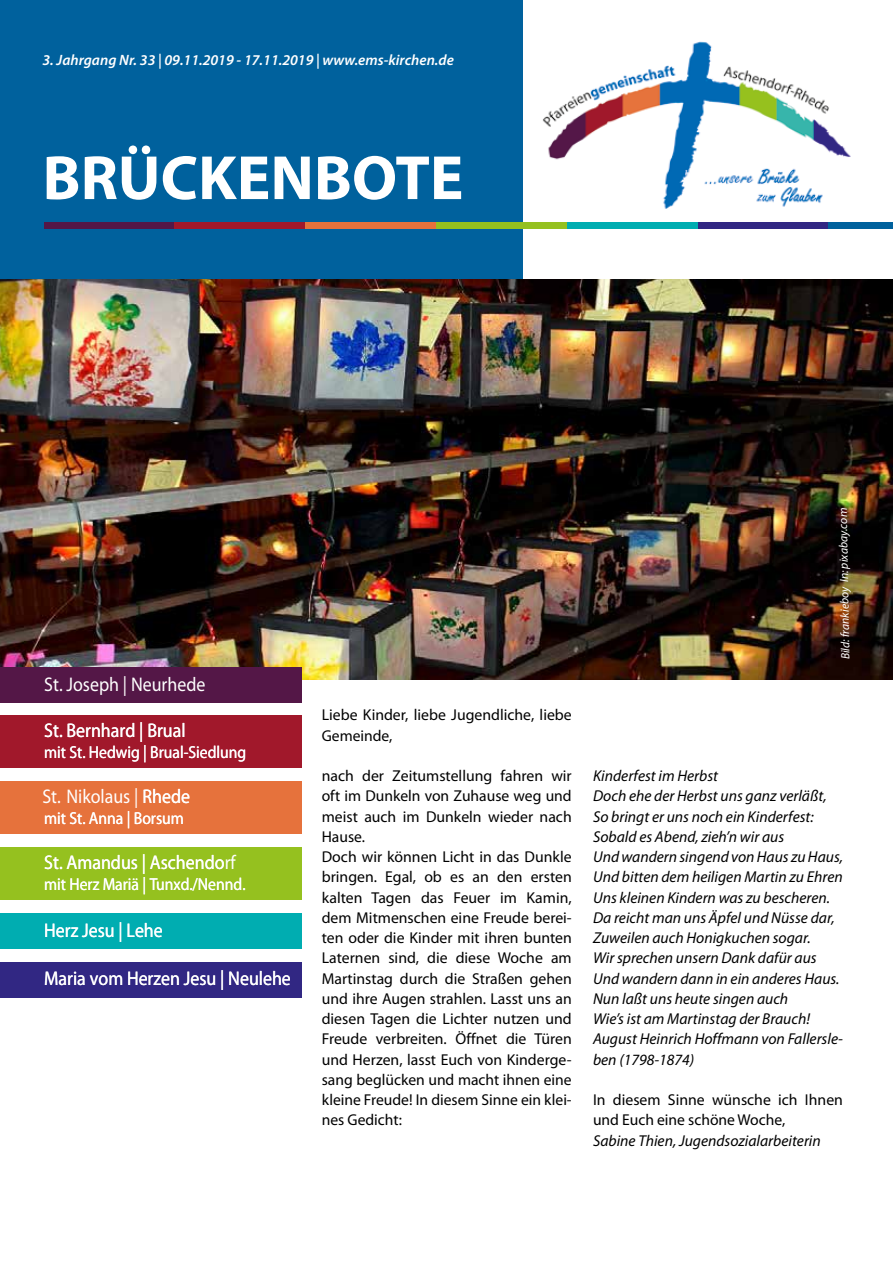
<style>
.page{position:relative;width:893px;height:1263px;background:#fff}
.page>*{position:absolute;margin:0;border:0;box-sizing:border-box;transform-origin:0 0}
.t1{font:700 63px "Myriad Pro";color:#fff}
.t2{font:19.8px "Myriad Pro";color:#fff;scale:.9 1}
.t3{font:17.4px "Myriad Pro";color:#fff;scale:.9 1}
.t4{font:15.75px/20.2px "Myriad Pro";color:#000}
.t5{font:italic 15.75px/20.2px "Myriad Pro";color:#000}
.t6{font:italic 600 15px "Myriad Pro";color:#fff}
.t7{font:italic 12px "Myriad Pro";color:#fff}
</style>
<div class="page">
<div style="left:0;top:0;width:522px;height:285px;background:#00619d"></div>
<img style="left:542px;top:41px;width:309px;height:168px">
<div style="left:43px;top:222px;width:131px;height:6px;background:#541747"></div>
<div style="left:697px;top:222px;width:131px;height:6px;background:#312783"></div>
<div style="left:567px;top:222px;width:130px;height:6px;background:#00adb1"></div>
<div style="left:436px;top:222px;width:131px;height:6px;background:#95c11f"></div>
<div style="left:305px;top:222px;width:131px;height:6px;background:#e6723c"></div>
<div style="left:174px;top:222px;width:131px;height:6px;background:#a1182b"></div>
<div style="left:828px;top:222px;width:65px;height:6px;background:#00619d"></div>
<img style="left:0;top:280px;width:893px;height:400px">
<div style="left:0;top:962px;width:302px;height:35px;background:#312783"></div>
<div style="left:0;top:913px;width:302px;height:35px;background:#00adb1"></div>
<div style="left:0;top:847px;width:302px;height:53px;background:#95c11f"></div>
<div style="left:0;top:715px;width:302px;height:53px;background:#a1182b"></div>
<div style="left:0;top:781px;width:302px;height:53px;background:#e6723c"></div>
<div style="left:0;top:668px;width:302px;height:35px;background:#541747"></div>
<p class="t6" style="left:43px;top:51px;width:413px">3. Jahrgang Nr. 33 | 09.11.2019 - 17.11.2019 | www.ems-kirchen.de</p>
<h1 class="t1" style="left:43px;top:137px;width:422px">BRÜCKENBOTE</h1>
<p class="t7" style="left:838px;top:660px;width:153px;rotate:-91deg">Bild: frankieboy In: pixabay.com</p>
<p class="t2" style="left:44px;top:672px;width:181px">St. Joseph | Neurhede</p>
<p class="t2" style="left:44px;top:718px;width:159px">St. Bernhard | Brual</p>
<p class="t3" style="left:44px;top:741px;width:226px">mit St. Hedwig | Brual-Siedlung</p>
<p class="t2" style="left:42px;top:784px;width:159px">St. Bernhard | Brual</p>
<p class="t2" style="left:66px;top:784px;width:139px">Nikolaus | Rhede</p>
<p class="t3" style="left:44px;top:807px;width:157px">mit St. Anna | Borsum</p>
<p class="t2" style="left:44px;top:850px;width:214px">St. Amandus | Aschendorf</p>
<p class="t3" style="left:44px;top:873px;width:225px">mit Herz Mariä | Tunxd./Nennd.</p>
<p class="t2" style="left:44px;top:918px;width:133px">Herz Jesu | Lehe</p>
<p class="t2" style="left:44px;top:966px;width:276px">Maria vom Herzen Jesu | Neulehe</p>
<p class="t4" style="left:322px;top:705px;width:251px">Liebe Kinder, liebe Jugendliche, liebe<br>Gemeinde,</p>
<p class="t4" style="left:322px;top:765px;width:252px">nach der Zeitumstellung fahren wir oft im Dunkeln von Zuhause weg und meist auch im Dunkeln wieder nach<br>Hause.<br>Doch wir können Licht in das Dunkle bringen. Egal, ob es an den ersten kalten Tagen das Feuer im Kamin, dem Mitmenschen eine Freude berei&shy;ten oder die Kinder mit ihren bunten<br>Laternen sind, die diese Woche am<br>Martinstag durch die Straßen gehen und ihre Augen strahlen. Lasst uns an diesen Tagen die Lichter nutzen und<br>Freude verbreiten. Öffnet die Türen und Herzen, lasst Euch von Kinderge&shy;sang beglücken und macht ihnen eine kleine Freude! In diesem Sinne ein klei&shy;nes Gedicht:</p>
<p class="t5" style="left:593px;top:765px;width:251px">Kinderfest im Herbst<br>Doch ehe der Herbst uns ganz verläßt, So bringt er uns noch ein Kinderfest:<br>Sobald es Abend, zieh’n wir aus<br>Und wandern singend von Haus zu Haus, Und bitten dem heiligen Martin zu Ehren Uns kleinen Kindern was zu bescheren.<br>Da reicht man uns Äpfel und Nüsse dar, Zuweilen auch Honigkuchen sogar.<br>Wir sprechen unsern Dank dafür aus Und wandern dann in ein anderes Haus.<br>Nun laßt uns heute singen auch<br>Wie’s ist am Martinstag der Brauch!<br>August Heinrich Hoffmann von Fallersle&shy;ben (1798-1874)</p>
<p class="t4" style="left:593px;top:1089px;width:251px">In diesem Sinne wünsche ich Ihnen und Euch eine schöne Woche,</p>
<p class="t5" style="left:593px;top:1130px;width:229px">Sabine Thien, Jugendsozialarbeiterin</p>
</div>
